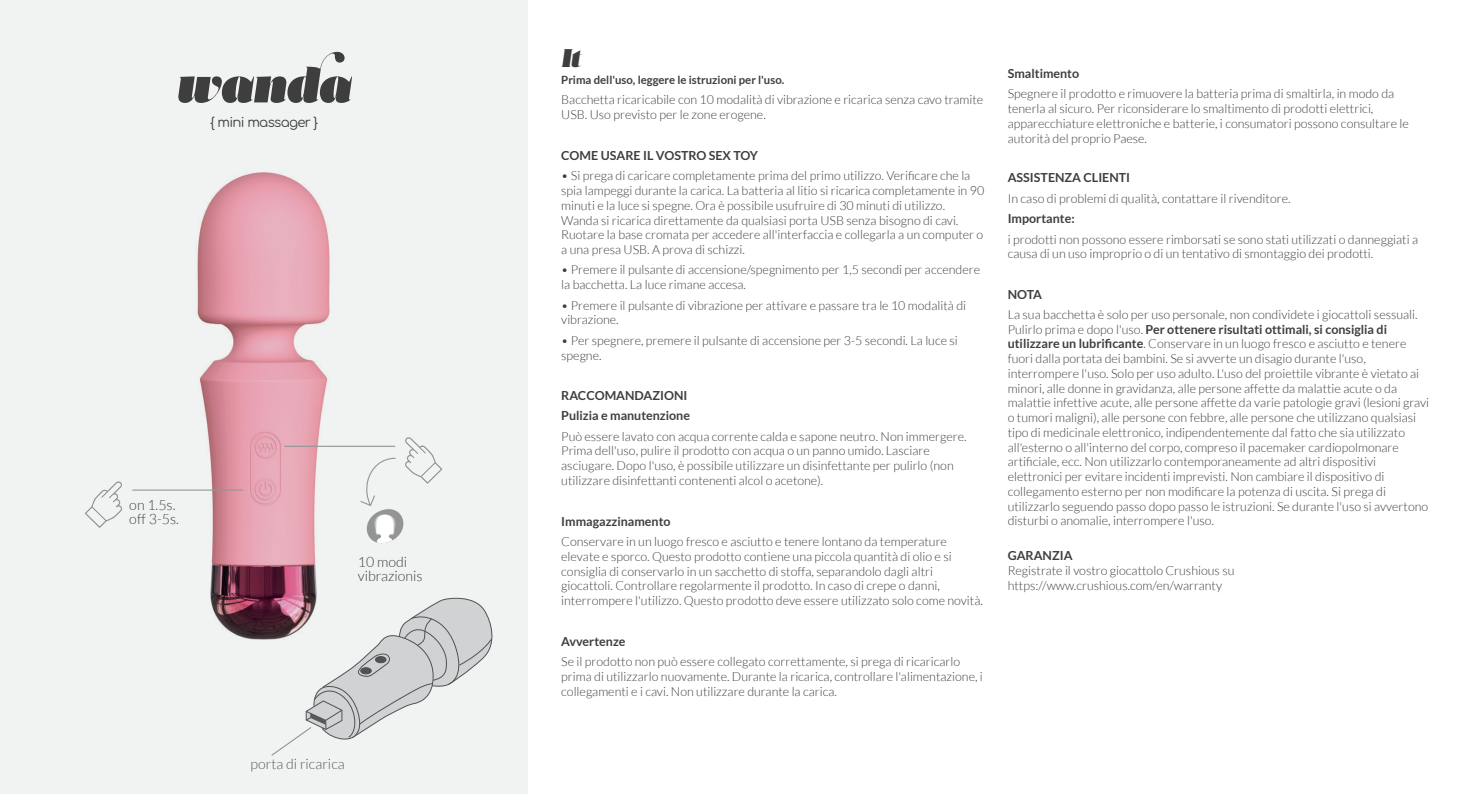
<style>
.page{position:relative;width:1475px;height:794px;background:#fff}
.page>*{position:absolute;margin:0;border:0;box-sizing:border-box;transform-origin:0 0}
.t1{font:51px "Acta Poster Swashes";color:#3e3e3f}
.t2{font:italic 25.6px "Acta Poster";color:#3e3e3f}
.t3{font:300 14.2px/14.2px "Lato";color:#3e3e3f}
.t4{font:300 14.2px "Lato";color:#57585a}
.t5{font:13.4px "Comfortaa";letter-spacing:-.05em;color:#3e3e3f}
.t6{font:300 12.4px/14.8px "Lato";color:#3e3e3f}
.t7{font:700 12.4px/20.4px "Lato";color:#3e3e3f}
.t8{font:700 11.4px "Lato";color:#3e3e3f}
.s1{font-weight:700}
</style>
<div class="page">
<div style="left:0;top:0;width:527px;height:794px;background:#f1f3f2"></div>
<img style="left:132px;top:172px;width:311px;height:468px">
<svg style="left:85px;top:481px;width:37px;height:47px"></svg>
<hr style="left:133px;top:489px;width:110px;height:1px;background:#939598">
<hr style="left:285px;top:446px;width:110px;height:1px;background:#939598">
<svg style="left:359px;top:437px;width:83px;height:108px"></svg>
<svg style="left:270px;top:595px;width:223px;height:161px"></svg>
<h1 class="t1" style="left:176px;top:55px;width:176px">wanda</h1>
<p class="t5" style="left:210px;top:110px;width:110px">{ mini massager }</p>
<p class="t3" style="left:129px;top:497px;width:51px">on 1.5s. off 3-5s.</p>
<p class="t3" style="left:358px;top:554px;width:66px">10 modi vibrazionis</p>
<p class="t4" style="left:250px;top:756px;width:96px">porta di ricarica</p>
<h2 class="t2" style="left:561px;top:42px;width:21px">It</h2>
<p class="t8" style="left:561px;top:73px;width:224px">Prima dell'uso, leggere le istruzioni per l'uso.</p>
<p class="t6" style="left:561px;top:92px;width:423px">Bacchetta ricaricabile con 10 modalità di vibrazione e ricarica senza cavo tramite<br>USB. Uso previsto per le zone erogene.</p>
<p class="t7" style="left:561px;top:145px;width:198px">COME USARE IL VOSTRO SEX TOY</p>
<p class="t6" style="left:561px;top:168px;width:424px">• Si prega di caricare completamente prima del primo utilizzo. Verificare che la spia lampeggi durante la carica. La batteria al litio si ricarica completamente in 90 minuti e la luce si spegne. Ora è possibile usufruire di 30 minuti di utilizzo.<br>Wanda si ricarica direttamente da qualsiasi porta USB senza bisogno di cavi.<br>Ruotare la base cromata per accedere all'interfaccia e collegarla a un computer o a una presa USB. A prova di schizzi.</p>
<p class="t6" style="left:561px;top:263px;width:420px">• Premere il pulsante di accensione/spegnimento per 1,5 secondi per accendere la bacchetta. La luce rimane accesa.</p>
<p class="t6" style="left:561px;top:298px;width:406px">• Premere il pulsante di vibrazione per attivare e passare tra le 10 modalità di vibrazione.</p>
<p class="t6" style="left:561px;top:333px;width:398px">• Per spegnere, premere il pulsante di accensione per 3-5 secondi. La luce si spegne.</p>
<p class="t7" style="left:561px;top:385px;width:130px">RACCOMANDAZIONI<br>Pulizia e manutenzione</p>
<p class="t6" style="left:561px;top:429px;width:407px">Può essere lavato con acqua corrente calda e sapone neutro. Non immergere.<br>Prima dell'uso, pulire il prodotto con acqua o un panno umido. Lasciare asciugare. Dopo l'uso, è possibile utilizzare un disinfettante per pulirlo (non utilizzare disinfettanti contenenti alcol o acetone).</p>
<p class="t7" style="left:561px;top:511px;width:111px">Immagazzinamento</p>
<p class="t6" style="left:561px;top:534px;width:423px">Conservare in un luogo fresco e asciutto e tenere lontano da temperature elevate e sporco. Questo prodotto contiene una piccola quantità di olio e si consiglia di conservarlo in un sacchetto di stoffa, separandolo dagli altri giocattoli. Controllare regolarmente il prodotto. In caso di crepe o danni, interrompere l'utilizzo. Questo prodotto deve essere utilizzato solo come novità.</p>
<p class="t7" style="left:561px;top:631px;width:66px">Avvertenze</p>
<p class="t6" style="left:561px;top:654px;width:423px">Se il prodotto non può essere collegato correttamente, si prega di ricaricarlo prima di utilizzarlo nuovamente. Durante la ricarica, controllare l'alimentazione, i collegamenti e i cavi. Non utilizzare durante la carica.</p>
<p class="t7" style="left:1007px;top:63px;width:73px">Smaltimento</p>
<p class="t6" style="left:1007px;top:87px;width:402px">Spegnere il prodotto e rimuovere la batteria prima di smaltirla, in modo da tenerla al sicuro. Per riconsiderare lo smaltimento di prodotti elettrici, apparecchiature elettroniche e batterie, i consumatori possono consultare le autorità del proprio Paese.</p>
<p class="t7" style="left:1007px;top:167px;width:124px">ASSISTENZA CLIENTI</p>
<p class="t6" style="left:1007px;top:191px;width:284px">In caso di problemi di qualità, contattare il rivenditore.</p>
<p class="t7" style="left:1007px;top:208px;width:68px">Importante:</p>
<p class="t6" style="left:1007px;top:232px;width:412px">i prodotti non possono essere rimborsati se sono stati utilizzati o danneggiati a causa di un uso improprio o di un tentativo di smontaggio dei prodotti.</p>
<p class="t7" style="left:1007px;top:284px;width:36px">NOTA</p>
<p class="t6" style="left:1007px;top:307px;width:423px">La sua bacchetta è solo per uso personale, non condividete i giocattoli sessuali.<br>Pulirlo prima e dopo l'uso. <span class="s1">Per ottenere risultati ottimali, si consiglia di utilizzare un lubrificante</span>. Conservare in un luogo fresco e asciutto e tenere fuori dalla portata dei bambini. Se si avverte un disagio durante l'uso, interrompere l'uso. Solo per uso adulto. L'uso del proiettile vibrante è vietato ai minori, alle donne in gravidanza, alle persone affette da malattie acute o da malattie infettive acute, alle persone affette da varie patologie gravi (lesioni gravi o tumori maligni), alle persone con febbre, alle persone che utilizzano qualsiasi tipo di medicinale elettronico, indipendentemente dal fatto che sia utilizzato all'esterno o all'interno del corpo, compreso il pacemaker cardiopolmonare artificiale, ecc. Non utilizzarlo contemporaneamente ad altri dispositivi elettronici per evitare incidenti imprevisti. Non cambiare il dispositivo di collegamento esterno per non modificare la potenza di uscita. Si prega di utilizzarlo seguendo passo dopo passo le istruzioni. Se durante l'uso si avvertono disturbi o anomalie, interrompere l'uso.</p>
<p class="t7" style="left:1007px;top:545px;width:66px">GARANZIA</p>
<p class="t6" style="left:1007px;top:563px;width:228px">Registrate il vostro giocattolo Crushious su https://www.crushious.com/en/warranty</p>
</div>
